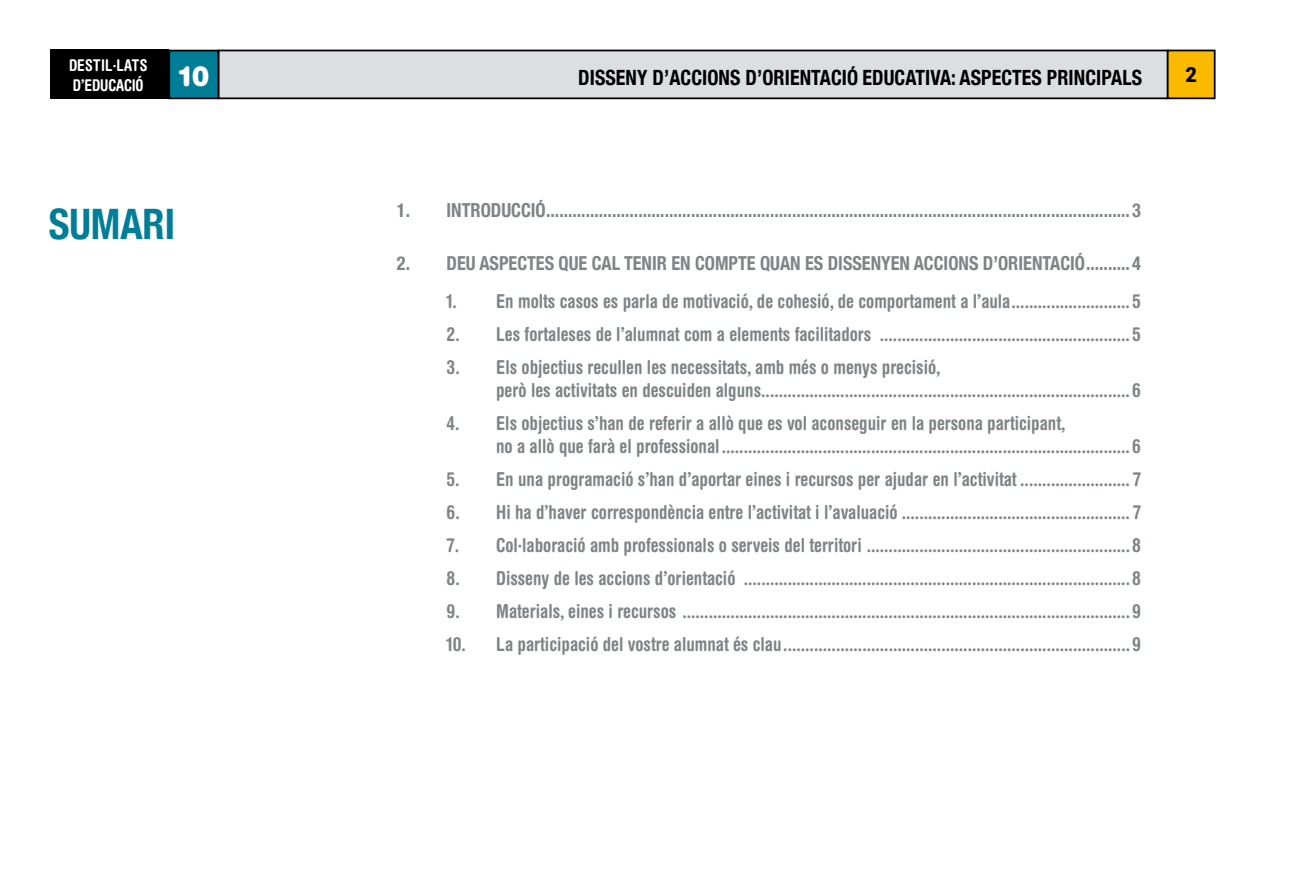
<style>
.page{position:relative;width:1290px;height:893px;background:#fff}
.page>*{position:absolute;margin:0;border:0;box-sizing:border-box;transform-origin:0 0}
.t1{font:700 condensed 42px "Helvetica Neue";color:#007e97;scale:.95 1}
.t2{font:700 condensed 21px "Helvetica Neue";letter-spacing:.005em;color:#000;scale:.95 1}
.t3{font:900 21px "Roboto";color:#000;scale:.95 1}
.t4{font:700 condensed 19.25px/23.1px "Helvetica Rounded";color:#7f8486;scale:.95 1}
.t5{font:700 condensed 19.25px "Helvetica Neue";color:#7f8486;scale:.95 1}
.t6{font:700 condensed 16.28px/19.4px "Helvetica Rounded";letter-spacing:-.005em;color:#fff;scale:.95 1}
</style>
<div class="page">
<div style="left:219px;top:50px;width:948px;height:48px;background:#dbdfe1"></div>
<div style="left:218px;top:50px;width:950px;height:49px;border:2px solid #000"></div>
<div style="left:1167px;top:50px;width:47px;height:48px;background:#fbba00"></div>
<div style="left:1167px;top:50px;width:48px;height:49px;border:2px solid #000"></div>
<div style="left:50px;top:50px;width:119px;height:49px;background:#000"></div>
<div style="left:169px;top:51px;width:49px;height:47px;background:#007e97"></div>
<div style="left:168px;top:50px;width:51px;height:49px;border:2px solid #000"></div>
<p class="t6" style="left:69px;top:55px;width:149px">DESTIL·LATS<br>D’EDUCACIÓ <sup>10</sup></p>
<p class="t2" style="left:578px;top:60px;width:595px">DISSENY D’ACCIONS D’ORIENTACIÓ EDUCATIVA: ASPECTES PRINCIPALS</p>
<p class="t3" style="left:1185px;top:60px;width:14px">2</p>
<h1 class="t1" style="left:49px;top:189px;width:135px">SUMARI</h1>
<p class="t5" style="left:397px;top:194px;width:784px">1. INTRODUCCIÓ.....................................................................................................................................3</p>
<p class="t5" style="left:397px;top:247px;width:784px">2. DEU ASPECTES QUE CAL TENIR EN COMPTE QUAN ES DISSENYEN ACCIONS D’ORIENTACIÓ..........4</p>
<p class="t4" style="left:446px;top:289px;width:732px">1. En molts casos es parla de motivació, de cohesió, de comportament a l’aula...........................5</p>
<p class="t4" style="left:446px;top:322px;width:732px">2. Les fortaleses de l’alumnat com a elements facilitadors .........................................................5</p>
<p class="t4" style="left:496px;top:355px;width:680px;text-indent:-50px">3. Els objectius recullen les necessitats, amb més o menys precisió,<br>però les activitats en descuiden alguns....................................................................................6</p>
<p class="t4" style="left:496px;top:411px;width:680px;text-indent:-50px">4. Els objectius s’han de referir a allò que es vol aconseguir en la persona participant,<br>no a allò que farà el professional.............................................................................................6</p>
<p class="t4" style="left:446px;top:467px;width:732px">5. En una programació s’han d’aportar eines i recursos per ajudar en l’activitat ......................... 7</p>
<p class="t4" style="left:446px;top:500px;width:732px">6. Hi ha d’haver correspondència entre l’activitat i l’avaluació .................................................... 7</p>
<p class="t4" style="left:447px;top:533px;width:732px">7. Col·laboració amb professionals o serveis del territori ............................................................8</p>
<p class="t4" style="left:447px;top:566px;width:732px">8. Disseny de les accions d’orientació ........................................................................................8</p>
<p class="t4" style="left:447px;top:599px;width:732px">9. Materials, eines i recursos ......................................................................................................9</p>
<p class="t4" style="left:447px;top:632px;width:732px">10. La participació del vostre alumnat és clau...............................................................................9</p>
</div>
